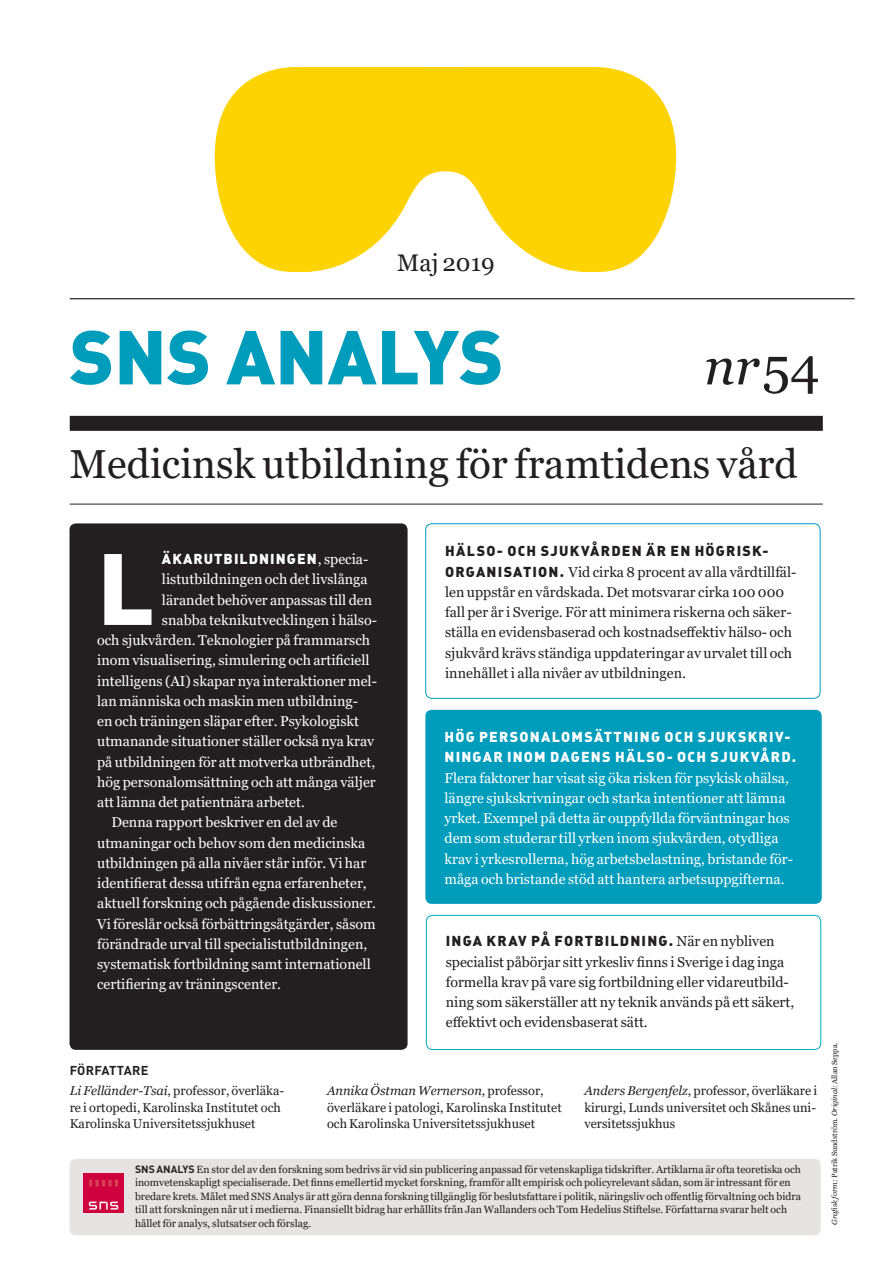
<style>
.page{position:relative;width:893px;height:1263px;background:#fff}
.page>*{position:absolute;margin:0;border:0;box-sizing:border-box;transform-origin:0 0}
.Brödtext{font:99.6px "DIN Black Alternate";color:#fff}
.SNS_Analys{font:75px "DIN Black Alternate";color:#009cbc}
.SNS_Analys-2{font:italic 52.5px "Georgia";color:#231f20}
.R_1{font:40.5px "Georgia";color:#231f20}
.Datum{font:24px "Georgia";color:#231f20}
.Brödtext-2{font:14.25px/20.2px "Georgia";color:#fff}
.Artikel_-_svart{font:14.25px/20.2px "Georgia";color:#231f20}
.Artikel_-_vit{font:14.25px/20.2px "Georgia";color:#fff}
.Brödtext-3{font:14.25px "DIN Black Alternate";letter-spacing:.075em;color:#fff}
.Författare{font:12.75px/16.5px "Georgia";color:#231f20}
.Författare-2{font:12.75px "DIN Bold Alternate";letter-spacing:.025em;color:#231f20}
.Redaktionsruta{font:10.5px/13.5px "Georgia";color:#231f20}
.Redaktionsruta-2{font:7.5px "Georgia";color:#231f20}
.s1{font-style:normal}
.s2{font-family:"Georgia"}
.s3{font-family:"DIN Black Alternate"}
.s4{font-style:italic}
.s5{font-family:"DIN Bold Alternate"}
</style>
<div class="page">
<hr style="left:70px;top:298px;width:785px;height:1px;background:#231f20">
<div style="left:70px;top:416px;width:753px;height:15px;background:#231f20"></div>
<hr style="left:70px;top:504px;width:753px;height:1px;background:#231f20">
<div style="left:70px;top:523px;width:338px;height:527px;background:#231f20;border-radius:6px"></div>
<div style="left:425px;top:523px;width:395px;height:176px;border:1px solid #009cbc;border-radius:6px"></div>
<svg style="left:215px;top:67px;width:207px;height:205px;background:#fed92a"></svg>
<svg style="left:422px;top:67px;width:254px;height:205px;fill:#fed304"></svg>
<div style="left:70px;top:1159px;width:751px;height:76px;background:#e7e3e2;border-radius:6px"></div>
<img style="left:83px;top:1173px;width:40px;height:40px">
<div style="left:426px;top:915px;width:395px;height:135px;border:1px solid #00abc5;border-radius:6px"></div>
<div style="left:425px;top:710px;width:397px;height:194px;background:#009cbc;border-radius:6px"></div>
<p class="Datum" style="left:397px;top:248px;width:99px">Maj 2019</p>
<p class="SNS_Analys" style="left:70px;top:307px;width:435px">SNS ANALYS</p>
<p class="SNS_Analys-2" style="left:704px;top:333px;width:117px">nr <span class="s1">54</span></p>
<p class="R_1" style="left:70px;top:440px;width:729px">Medicinsk utbildning för framtidens vård</p>
<p class="Brödtext" style="left:97px;top:522px;width:59px">L</p>
<p class="Brödtext-3" style="left:162px;top:549px;width:208px">ÄKARUTBILDNINGEN<span class="s2">, specia-</span></p>
<p class="Brödtext-2" style="left:162px;top:570px;width:207px">listutbildningen och det livslånga</p>
<p class="Brödtext-2" style="left:162px;top:590px;width:212px">lärandet behöver anpassas till den</p>
<p class="Brödtext-2" style="left:162px;top:610px;width:217px">snabba teknikutvecklingen i hälso-</p>
<p class="Brödtext-2" style="left:97px;top:630px;width:275px">och sjukvården. Teknologier på frammarsch</p>
<p class="Brödtext-2" style="left:97px;top:651px;width:274px">inom visualisering, simulering och artificiell</p>
<p class="Brödtext-2" style="left:97px;top:671px;width:281px">intelligens (AI) skapar nya interaktioner mel-</p>
<p class="Brödtext-2" style="left:97px;top:691px;width:262px">lan människa och maskin men utbildning-</p>
<p class="Brödtext-2" style="left:97px;top:711px;width:263px">en och träningen släpar efter. Psykologiskt</p>
<p class="Brödtext-2" style="left:97px;top:732px;width:279px">utmanande situationer ställer också nya krav</p>
<p class="Brödtext-2" style="left:97px;top:752px;width:280px">på utbildningen för att motverka utbrändhet,</p>
<p class="Brödtext-2" style="left:97px;top:772px;width:280px">hög personalomsättning och att många väljer</p>
<p class="Brödtext-2" style="left:97px;top:792px;width:209px">att lämna det patientnära arbetet.</p>
<p class="Brödtext-2" style="left:97px;top:813px;width:280px;text-indent:14px">Denna rapport beskriver en del av de utmaningar och behov som den medicinska utbildningen på alla nivåer står inför. Vi har identifierat dessa utifrån egna erfarenheter, aktuell forskning och pågående diskussioner.<br>Vi föreslår också förbättringsåtgärder, såsom förändrade urval till specialistutbildningen, systematisk fortbildning samt internationell certifiering av träningscenter.</p>
<p class="Artikel_-_svart" style="left:445px;top:541px;width:353px"><span class="s3">HÄLSO- OCH SJUKVÅRDEN ÄR EN HÖGRISK-ORGANISATION.</span> Vid cirka 8 procent av alla vårdtillfäl&shy;len uppstår en vårdskada. Det motsvarar cirka 100 000 fall per år i Sverige. För att minimera riskerna och säker&shy;ställa en evidensbaserad och kostnadseffektiv hälso- och sjukvård krävs ständiga uppdateringar av urvalet till och innehållet i alla nivåer av utbildningen.</p>
<p class="Artikel_-_vit" style="left:445px;top:727px;width:353px"><span class="s3">HÖG PERSONALOMSÄTTNING OCH SJUKSKRIV-NINGAR INOM DAGENS HÄLSO- OCH SJUKVÅRD.<br></span>Flera faktorer har visat sig öka risken för psykisk ohälsa, längre sjukskrivningar och starka intentioner att lämna yrket. Exempel på detta är ouppfyllda förväntningar hos dem som studerar till yrken inom sjukvården, otydliga krav i yrkesrollerna, hög arbetsbelastning, bristande för&shy;måga och bristande stöd att hantera arbetsuppgifterna.</p>
<p class="Artikel_-_svart" style="left:446px;top:932px;width:350px"><span class="s3">INGA KRAV PÅ FORTBILDNING.</span> När en nybliven specialist påbörjar sitt yrkesliv finns i Sverige i dag inga formella krav på vare sig fortbildning eller vidareutbild&shy;ning som säkerställer att ny teknik används på ett säkert, effektivt och evidensbaserat sätt.</p>
<p class="Författare-2" style="left:70px;top:1061px;width:80px">FÖRFATTARE</p>
<p class="Författare" style="left:70px;top:1083px;width:216px"><span class="s4">Li Felländer-Tsai</span>, professor, överläka&shy;re i ortopedi, Karolinska Institutet och<br>Karolinska Universitetssjukhuset</p>
<p class="Författare" style="left:327px;top:1083px;width:236px"><span class="s4">Annika Östman Wernerson</span>, professor, överläkare i patologi, Karolinska Institutet och Karolinska Universitetssjukhuset</p>
<p class="Författare" style="left:584px;top:1083px;width:234px;text-align:justify"><span class="s4">Anders Bergenfelz</span>, professor, överläkare i kirurgi, Lunds universitet och Skånes uni&shy;versitetssjukhus</p>
<p class="Redaktionsruta" style="left:135px;top:1162px;width:668px"><span class="s5">SNS ANALYS</span> En stor del av den forskning som bedrivs är vid sin publicering anpassad för vetenskapliga tidskrifter. Artiklarna är ofta teoretiska och inomvetenskapligt specialiserade. Det finns emellertid mycket forskning, framför allt empirisk och policyrelevant sådan, som är intressant för en bredare krets. Målet med SNS Analys är att göra denna forskning tillgänglig för beslutsfattare i politik, näringsliv och offentlig förvaltning och bidra till att forskningen når ut i medierna. Finansiellt bidrag har erhållits från Jan Wallanders och Tom Hedelius Stiftelse. Författarna svarar helt och hållet för analys, slutsatser och förslag.</p>
<p class="Redaktionsruta-2" style="left:830px;top:1225px;width:184px;rotate:-90deg"><span class="s4">Grafisk form:</span> Patrik Sundström. <span class="s4">Original:</span> Allan Seppa.</p>
</div>
